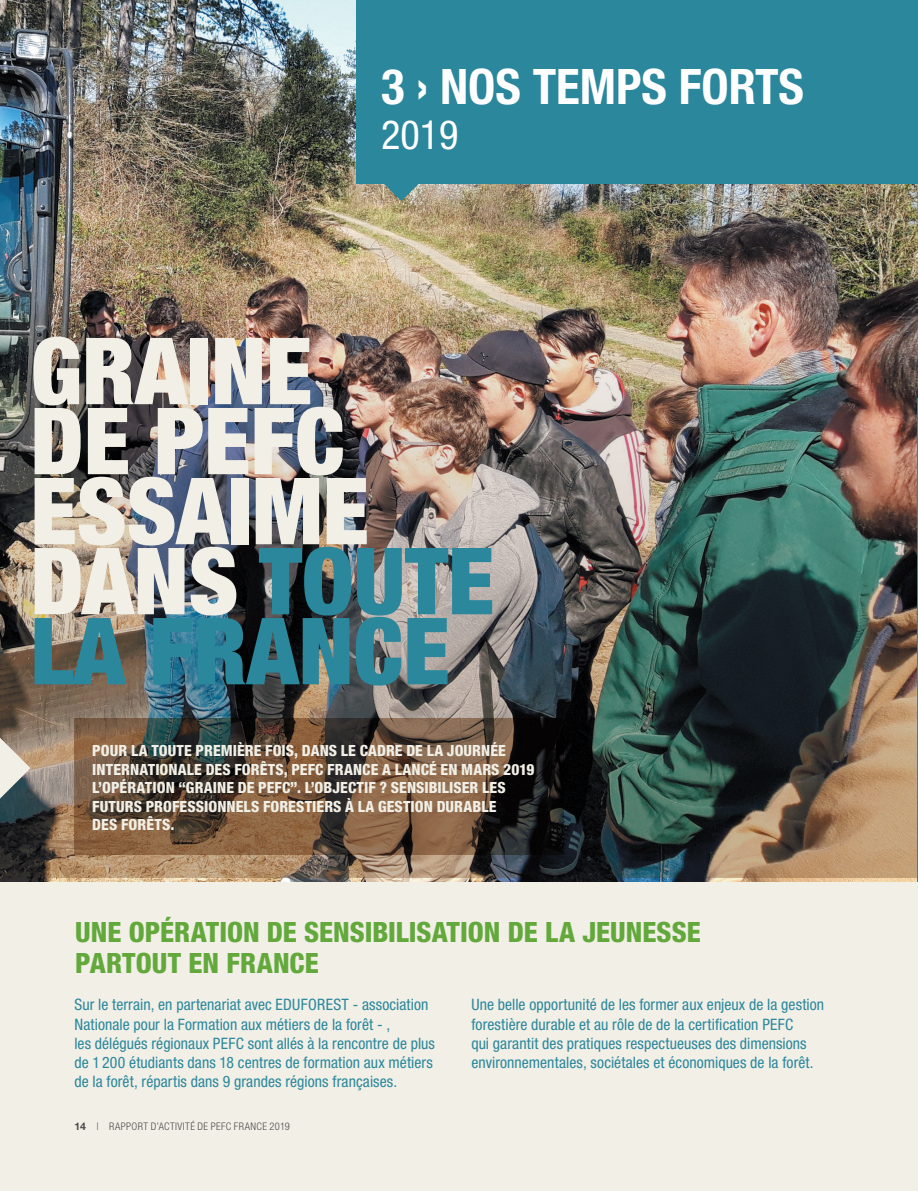
<style>
.page{position:relative;width:918px;height:1191px;background:#fff}
.page>*{position:absolute;margin:0;border:0;box-sizing:border-box;transform-origin:0 0}
.t1{font:900 condensed 92.75px/70px "Helvetica Neue LT Std";color:#f1efe6}
._00_titre{font:700 condensed 49px "Helvetica Neue LT Std";color:#fff}
._01_titre-partie_2{font:condensed 40.25px "Helvetica Neue LT Std";color:#fff}
._10_sous-titre{font:800 condensed 28px/31.5px "Helvetica Neue LT Std";color:#62a83b}
._30_texte-courant{font:condensed 15.75px/19.2px "Helvetica Neue LT Std";letter-spacing:.005em;color:#2b879c}
._02_chapeau{font:800 condensed 15.4px/18.6px "Helvetica Neue LT Std";letter-spacing:.005em;color:#f1efe6}
._90-pied_de_page{font:300 condensed 10.5px "Helvetica Neue LT Std";letter-spacing:.035em;color:#4b4c4d}
.s1{color:#2b879c}
.s2{font-weight:700;font-stretch:normal}
</style>
<div class="page">
<img style="left:0;top:0;width:918px;height:877px">
<div style="left:0;top:882px;width:918px;height:309px;background:#f1efe6"></div>
<svg style="left:0;top:737px;width:31px;height:61px;background:#b1afa7"></svg>
<hr style="left:917px;top:398px;width:1px;height:484px;background:#2b879c">
<div style="left:356px;top:0;width:562px;height:184px;background:#2b879c"></div>
<svg style="left:383px;top:184px;width:36px;height:17px"></svg>
<p class="_00_titre" style="left:381px;top:57px;width:424px">3 › NOS TEMPS FORTS</p>
<p class="_01_titre-partie_2" style="left:381px;top:112px;width:79px">2019</p>
<p class="t1" style="left:31px;top:335px;width:465px">GRAINE<br>DE PEFC<br>ESSAIME<br>DANS <span class="s1">TOUTE<br>LA FRANCE</span></p>
<p class="_02_chapeau" style="left:92px;top:741px;width:444px">POUR LA TOUTE PREMIÈRE FOIS, DANS LE CADRE DE LA JOURNÉE INTERNATIONALE DES FORÊTS, PEFC FRANCE A LANCÉ EN MARS 2019<br>L’OPÉRATION “GRAINE DE PEFC”. L’OBJECTIF ? SENSIBILISER LES FUTURS PROFESSIONNELS FORESTIERS À LA GESTION DURABLE<br>DES FORÊTS.</p>
<p class="_10_sous-titre" style="left:75px;top:915px;width:627px">UNE OPÉRATION DE SENSIBILISATION DE LA JEUNESSE<br>PARTOUT EN FRANCE</p>
<p class="_30_texte-courant" style="left:74px;top:995px;width:362px">Sur le terrain, en partenariat avec EDUFOREST - association Nationale pour la Formation aux métiers de la forêt - ,<br>les délégués régionaux PEFC sont allés à la rencontre de plus de 1 200 étudiants dans 18 centres de formation aux métiers de la forêt, répartis dans 9 grandes régions françaises.</p>
<p class="_30_texte-courant" style="left:471px;top:995px;width:354px">Une belle opportunité de les former aux enjeux de la gestion forestière durable et au rôle de de la certification PEFC<br>qui garantit des pratiques respectueuses des dimensions environnementales, sociétales et économiques de la forêt.</p>
<p class="_90-pied_de_page" style="left:74px;top:1120px;width:217px"><span class="s2">14</span> | RAPPORT D’ACTIVITÉ DE PEFC FRANCE 2019</p>
</div>
